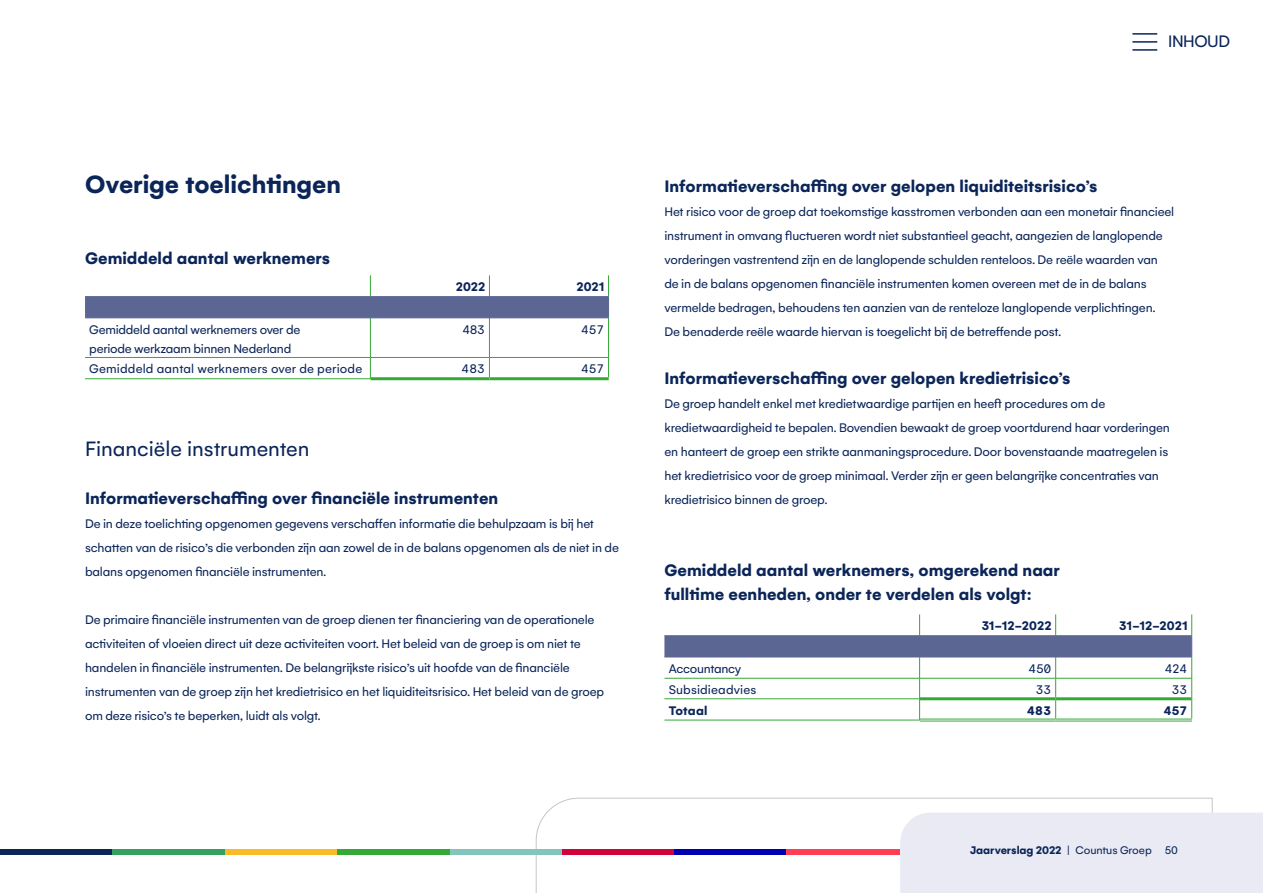
<style>
.page{position:relative;width:1263px;height:893px;background:#fff}
.page>*{position:absolute;margin:0;border:0;box-sizing:border-box;transform-origin:0 0}
.t1{font:700 27px "Gelion";color:#0b2559}
.t2{font:22.5px "Gelion";color:#0b2559}
.t3{font:700 18px/24px "Gelion";color:#0b2559}
.t4{font:18px "Gelion";letter-spacing:-.025em;color:#0b2559}
.t5{font:13.5px/24px "Gelion";letter-spacing:-.015em;color:#0b2559}
.t6{font:700 13.5px "Gelion";letter-spacing:.005em;color:#0b2559}
.t7{font:13.5px "Gelion";letter-spacing:.015em;color:#0b2559}
.t8{font:13.5px "Gelion";letter-spacing:.01em;color:#0b2559}
.t9{font:700 12px "Gelion";letter-spacing:-.005em;color:#0b2559}
.s1{font-weight:400}
</style>
<div class="page">
<svg style="left:535px;top:797px;width:678px;height:96px"></svg>
<div style="left:225px;top:849px;width:112px;height:5px;background:#fbba28"></div>
<div style="left:0;top:849px;width:112px;height:5px;background:#0b2559"></div>
<div style="left:449px;top:849px;width:113px;height:5px;background:#82c5bd"></div>
<div style="left:112px;top:849px;width:113px;height:5px;background:#32a25e"></div>
<div style="left:562px;top:849px;width:112px;height:5px;background:#d0043c"></div>
<div style="left:337px;top:849px;width:112px;height:5px;background:#35a936"></div>
<div style="left:674px;top:849px;width:113px;height:5px;background:#0000b2"></div>
<div style="left:787px;top:849px;width:113px;height:5px;background:#ff3d55"></div>
<div style="left:900px;top:813px;width:363px;height:80px;background:#e9eaf3"></div>
<hr style="left:370px;top:318px;width:1px;height:39px;background:#35a936">
<svg style="left:370px;top:358px;width:1px;height:20px"></svg>
<hr style="left:489px;top:318px;width:1px;height:39px;background:#35a936">
<hr style="left:608px;top:318px;width:1px;height:39px;background:#35a936">
<svg style="left:489px;top:358px;width:1px;height:19px"></svg>
<svg style="left:608px;top:358px;width:1px;height:19px"></svg>
<hr style="left:85px;top:378px;width:286px;height:1px;background:#35a936">
<hr style="left:371px;top:377px;width:118px;height:3px;background:#35a936">
<hr style="left:489px;top:377px;width:120px;height:3px;background:#35a936">
<hr style="left:85px;top:357px;width:285px;height:1px;background:#35a936">
<hr style="left:370px;top:357px;width:119px;height:1px;background:#35a936">
<hr style="left:489px;top:357px;width:120px;height:1px;background:#35a936">
<svg style="left:85px;top:275px;width:524px;height:43px"></svg>
<hr style="left:85px;top:296px;width:285px;height:1px;background:#5c6693">
<hr style="left:370px;top:296px;width:119px;height:1px;background:#5c6693">
<hr style="left:489px;top:296px;width:120px;height:1px;background:#5c6693">
<hr style="left:85px;top:318px;width:285px;height:1px;background:#5c6693">
<hr style="left:370px;top:318px;width:119px;height:1px;background:#5c6693">
<hr style="left:489px;top:318px;width:120px;height:1px;background:#5c6693">
<hr style="left:664px;top:720px;width:256px;height:1px;background:#35a936">
<hr style="left:920px;top:721px;width:136px;height:1px;background:#35a936">
<hr style="left:1056px;top:721px;width:136px;height:1px;background:#35a936">
<svg style="left:664px;top:614px;width:528px;height:106px"></svg>
<hr style="left:664px;top:635px;width:255px;height:1px;background:#5c6693">
<hr style="left:919px;top:635px;width:137px;height:1px;background:#5c6693">
<hr style="left:1056px;top:635px;width:136px;height:1px;background:#5c6693">
<hr style="left:664px;top:657px;width:255px;height:1px;background:#5c6693">
<hr style="left:919px;top:657px;width:137px;height:1px;background:#5c6693">
<hr style="left:1056px;top:657px;width:136px;height:1px;background:#5c6693">
<hr style="left:1132px;top:49px;width:25px;height:2px;background:#0b2559">
<hr style="left:1132px;top:41px;width:25px;height:2px;background:#0b2559">
<hr style="left:1132px;top:33px;width:25px;height:2px;background:#0b2559">
<h3 class="t4" style="left:1168px;top:31px;width:63px">INHOUD</h3>
<h1 class="t1" style="left:85px;top:167px;width:257px">Overige toelichtingen</h1>
<h3 class="t3" style="left:85px;top:246px;width:247px">Gemiddeld aantal werknemers</h3>
<p class="t6" style="left:456px;top:278px;width:31px">2022</p>
<p class="t6" style="left:576px;top:278px;width:29px">2021</p>
<p class="t5" style="left:89px;top:319px;width:213px;line-height:19.5px">Gemiddeld aantal werknemers over de periode werkzaam binnen Nederland</p>
<p class="t5" style="left:462px;top:317px;width:25px">483</p>
<p class="t5" style="left:581px;top:317px;width:25px">457</p>
<p class="t7" style="left:89px;top:361px;width:274px">Gemiddeld aantal werknemers over de periode</p>
<p class="t5" style="left:461px;top:357px;width:25px">483</p>
<p class="t5" style="left:581px;top:357px;width:25px">457</p>
<h2 class="t2" style="left:85px;top:436px;width:226px">Financiële instrumenten</h2>
<h3 class="t3" style="left:85px;top:486px;width:415px">Informatieverschaffing over financiële instrumenten</h3>
<p class="t5" style="left:85px;top:511px;width:535px">De in deze toelichting opgenomen gegevens verschaffen informatie die behulpzaam is bij het schatten van de risico’s die verbonden zijn aan zowel de in de balans opgenomen als de niet in de balans opgenomen financiële instrumenten.</p>
<p class="t5" style="left:85px;top:607px;width:521px">De primaire financiële instrumenten van de groep dienen ter financiering van de operationele activiteiten of vloeien direct uit deze activiteiten voort. Het beleid van de groep is om niet te handelen in financiële instrumenten. De belangrijkste risico’s uit hoofde van de financiële instrumenten van de groep zijn het kredietrisico en het liquiditeitsrisico. Het beleid van de groep om deze risico’s te beperken, luidt als volgt.</p>
<h3 class="t3" style="left:664px;top:174px;width:434px">Informatieverschaffing over gelopen liquiditeitsrisico’s</h3>
<p class="t5" style="left:664px;top:199px;width:511px">Het risico voor de groep dat toekomstige kasstromen verbonden aan een monetair financieel instrument in omvang fluctueren wordt niet substantieel geacht, aangezien de langlopende vorderingen vastrentend zijn en de langlopende schulden renteloos. De reële waarden van de in de balans opgenomen financiële instrumenten komen overeen met de in de balans vermelde bedragen, behoudens ten aanzien van de renteloze langlopende verplichtingen.<br>De benaderde reële waarde hiervan is toegelicht bij de betreffende post.</p>
<h3 class="t3" style="left:664px;top:366px;width:407px">Informatieverschaffing over gelopen kredietrisico’s</h3>
<p class="t5" style="left:664px;top:391px;width:507px">De groep handelt enkel met kredietwaardige partijen en heeft procedures om de kredietwaardigheid te bepalen. Bovendien bewaakt de groep voortdurend haar vorderingen en hanteert de groep een strikte aanmaningsprocedure. Door bovenstaande maatregelen is het kredietrisico voor de groep minimaal. Verder zijn er geen belangrijke concentraties van kredietrisico binnen de groep.</p>
<h3 class="t3" style="left:664px;top:558px;width:397px">Gemiddeld aantal werknemers, omgerekend naar fulltime eenheden, onder te verdelen als volgt:</h3>
<p class="t6" style="left:982px;top:617px;width:71px">31-12-2022</p>
<p class="t6" style="left:1119px;top:617px;width:70px">31-12-2021</p>
<p class="t5" style="left:669px;top:656px;width:74px">Accountancy</p>
<p class="t5" style="left:1028px;top:656px;width:25px">450</p>
<p class="t5" style="left:1164px;top:656px;width:25px">424</p>
<p class="t8" style="left:669px;top:682px;width:89px">Subsidieadvies</p>
<p class="t5" style="left:1035px;top:678px;width:18px">33</p>
<p class="t5" style="left:1171px;top:678px;width:18px">33</p>
<p class="t6" style="left:669px;top:702px;width:40px">Totaal</p>
<p class="t6" style="left:1027px;top:702px;width:26px">483</p>
<p class="t6" style="left:1163px;top:702px;width:26px">457</p>
<p class="t9" style="left:970px;top:843px;width:209px">Jaarverslag 2022 <span class="s1">| Countus Groep 50</span></p>
</div>
